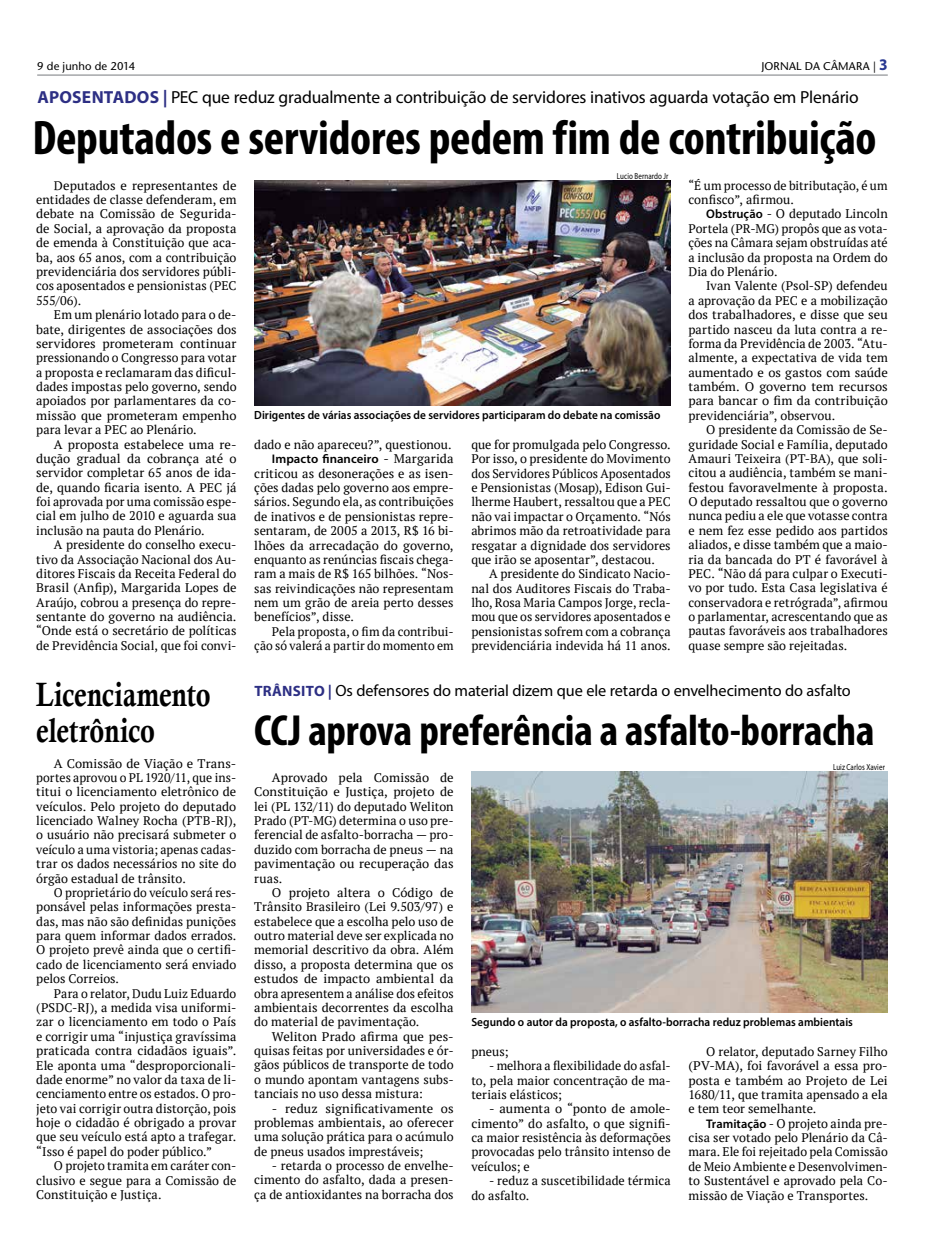
<style>
.page{position:relative;width:925px;height:1258px;background:#fff}
.page>*{position:absolute;margin:0;border:0;box-sizing:border-box;transform-origin:0 0}
.t1{font:700 condensed 48.75px "Myriad Pro";letter-spacing:-.005em;color:#000}
.t2{font:700 condensed 43.75px "Myriad Pro";letter-spacing:-.005em;color:#000}
.t3{font:33.75px/36.2px "Calis MT Bol";letter-spacing:-.005em;color:#000;scale:.8 1}
.t4{font:17.5px "Myriad Pro";letter-spacing:-.01em;color:#000}
.t5{font:16.25px "Myriad Pro";letter-spacing:-.01em;color:#000}
.t6{font:12.5px/14.4px "PT Serif";color:#000;text-align:justify}
.t7{font:600 12.5px "Myriad Pro";color:#000}
.t8{font:600 11.88px "Myriad Pro";letter-spacing:.005em;color:#000;scale:.95 1}
.t9{font:500 11.25px "Stone Sans Std";letter-spacing:.01em;color:#000}
.t10{font:8.75px "Myriad Pro";letter-spacing:.015em;color:#000;scale:.8 1}
.s1{font-family:"Myriad Pro";font-weight:700;font-size:16.25px;color:#283891}
.s2{font-weight:700;color:#2d2f84}
.s3{font-family:"PT Serif";font-weight:400}
.s4{font-family:"Myriad Pro";font-weight:600}
.s5{font-weight:700;font-size:15px;color:#2d2f84}
</style>
<div class="page">
<hr style="left:37px;top:74px;width:851px;height:2px;background:#939598">
<img style="left:254px;top:180px;width:417px;height:225px">
<img style="left:471px;top:772px;width:417px;height:240px">
<p class="t9" style="left:37px;top:60px;width:100px">9 de junho de 2014</p>
<p class="t9" style="left:761px;top:60px;width:128px">JORNAL DA CÂMARA | <span class="s1">3</span></p>
<h3 class="t4" style="left:37px;top:86px;width:823px"><span class="s2">APOSENTADOS |</span> PEC que reduz gradualmente a contribuição de servidores inativos aguarda votação em Plenário</h3>
<h1 class="t1" style="left:32px;top:107px;width:845px">Deputados e servidores pedem fim de contribuição</h1>
<p class="t6" style="left:36px;top:178px;width:202px;text-indent:18px">Deputados e representantes de entidades de classe defenderam, em debate na Comissão de Segurida&shy;de Social, a aprovação da proposta de emenda à Constituição que aca&shy;ba, aos 65 anos, com a contribuição previdenciária dos servidores públi&shy;cos aposentados e pensionistas (PEC 555/06).</p>
<p class="t6" style="left:36px;top:307px;width:202px;text-indent:18px">Em um plenário lotado para o de&shy;bate, dirigentes de associações dos servidores prometeram continuar pressionando o Congresso para votar a proposta e reclamaram das dificul&shy;dades impostas pelo governo, sendo apoiados por parlamentares da co&shy;missão que prometeram empenho para levar a PEC ao Plenário.</p>
<p class="t6" style="left:36px;top:437px;width:202px;text-indent:18px">A proposta estabelece uma re&shy;dução gradual da cobrança até o servidor completar 65 anos de ida&shy;de, quando ficaria isento. A PEC já foi aprovada por uma comissão espe&shy;cial em julho de 2010 e aguarda sua inclusão na pauta do Plenário.</p>
<p class="t6" style="left:36px;top:537px;width:202px;text-indent:18px">A presidente do conselho execu&shy;tivo da Associação Nacional dos Au&shy;ditores Fiscais da Receita Federal do Brasil (Anfip), Margarida Lopes de Araújo, cobrou a presença do repre&shy;sentante do governo na audiência. “Onde está o secretário de políticas de Previdência Social, que foi convi-</p>
<h3 class="t3" style="left:36px;top:676px;width:219px">Licenciamento eletrônico</h3>
<p class="t6" style="left:36px;top:756px;width:202px;text-indent:18px">A Comissão de Viação e Trans&shy;portes aprovou o PL 1920/11, que ins&shy;titui o licenciamento eletrônico de veículos. Pelo projeto do deputado licenciado Walney Rocha (PTB-RJ), o usuário não precisará submeter o veículo a uma vistoria; apenas cadas&shy;trar os dados necessários no site do órgão estadual de trânsito.</p>
<p class="t6" style="left:36px;top:885px;width:202px;text-indent:18px">O proprietário do veículo será res&shy;ponsável pelas informações presta&shy;das, mas não são definidas punições para quem informar dados errados.<br>O projeto prevê ainda que o certifi&shy;cado de licenciamento será enviado pelos Correios.</p>
<p class="t6" style="left:36px;top:986px;width:202px;text-indent:18px">Para o relator, Dudu Luiz Eduardo (PSDC-RJ), a medida visa uniformi&shy;zar o licenciamento em todo o País e corrigir uma “injustiça gravíssima praticada contra cidadãos iguais”.<br>Ele aponta uma “desproporcionali&shy;dade enorme” no valor da taxa de li&shy;cenciamento entre os estados. O pro&shy;jeto vai corrigir outra distorção, pois hoje o cidadão é obrigado a provar que seu veículo está apto a trafegar. “Isso é papel do poder público.”</p>
<p class="t6" style="left:36px;top:1158px;width:202px;text-indent:18px">O projeto tramita em caráter con&shy;clusivo e segue para a Comissão de Constituição e Justiça.</p>
<p class="t10" style="left:617px;top:170px;width:66px">Lucio Bernardo Jr</p>
<p class="t8" style="left:254px;top:407px;width:429px">Dirigentes de várias associações de servidores participaram do debate na comissão</p>
<p class="t6" style="left:254px;top:437px;width:199px">dado e não apareceu?”, questionou.</p>
<p class="t7" style="left:272px;top:451px;width:183px">Impacto financeiro <span class="s3">- Margarida</span></p>
<p class="t6" style="left:254px;top:466px;width:201px">criticou as desonerações e as isen&shy;ções dadas pelo governo aos empre&shy;sários. Segundo ela, as contribuições de inativos e de pensionistas repre&shy;sentaram, de 2005 a 2013, R$ 16 bi&shy;lhões da arrecadação do governo, enquanto as renúncias fiscais chega&shy;ram a mais de R$ 165 bilhões. “Nos&shy;sas reivindicações não representam nem um grão de areia perto desses benefícios”, disse.</p>
<p class="t6" style="left:254px;top:624px;width:201px;text-align:right">Pela proposta, o fim da contribui&shy;ção só valerá a partir do momento em</p>
<p class="t6" style="left:471px;top:437px;width:201px">que for promulgada pelo Congresso.<br>Por isso, o presidente do Movimento dos Servidores Públicos Aposentados e Pensionistas (Mosap), Edison Gui&shy;lherme Haubert, ressaltou que a PEC não vai impactar o Orçamento. “Nós abrimos mão da retroatividade para resgatar a dignidade dos servidores que irão se aposentar”, destacou.</p>
<p class="t6" style="left:471px;top:566px;width:201px;text-indent:18px">A presidente do Sindicato Nacio&shy;nal dos Auditores Fiscais do Traba&shy;lho, Rosa Maria Campos Jorge, recla&shy;mou que os servidores aposentados e pensionistas sofrem com a cobrança previdenciária indevida há 11 anos.</p>
<p class="t6" style="left:688px;top:178px;width:201px">“É um processo de bitributação, é um confisco”, afirmou.</p>
<p class="t6" style="left:688px;top:207px;width:201px;text-indent:18px"><span class="s4">Obstrução</span> - O deputado Lincoln Portela (PR-MG) propôs que as vota&shy;ções na Câmara sejam obstruídas até a inclusão da proposta na Ordem do Dia do Plenário.</p>
<p class="t6" style="left:688px;top:279px;width:201px;text-indent:18px">Ivan Valente (Psol-SP) defendeu a aprovação da PEC e a mobilização dos trabalhadores, e disse que seu partido nasceu da luta contra a re&shy;forma da Previdência de 2003. “Atu&shy;almente, a expectativa de vida tem aumentado e os gastos com saúde também. O governo tem recursos para bancar o fim da contribuição previdenciária”, observou.</p>
<p class="t6" style="left:688px;top:422px;width:201px;text-indent:18px">O presidente da Comissão de Se&shy;guridade Social e Família, deputado Amauri Teixeira (PT-BA), que soli&shy;citou a audiência, também se mani&shy;festou favoravelmente à proposta.<br>O deputado ressaltou que o governo nunca pediu a ele que votasse contra e nem fez esse pedido aos partidos aliados, e disse também que a maio&shy;ria da bancada do PT é favorável à PEC. “Não dá para culpar o Executi&shy;vo por tudo. Esta Casa legislativa é conservadora e retrógrada”, afirmou o parlamentar, acrescentando que as pautas favoráveis aos trabalhadores quase sempre são rejeitadas.</p>
<h3 class="t5" style="left:254px;top:680px;width:598px"><span class="s5">TRÂNSITO |</span> Os defensores do material dizem que ele retarda o envelhecimento do asfalto</h3>
<h2 class="t2" style="left:254px;top:703px;width:622px">CCJ aprova preferência a asfalto-borracha</h2>
<p class="t6" style="left:254px;top:770px;width:201px;text-indent:18px">Aprovado pela Comissão de Constituição e Justiça, projeto de lei (PL 132/11) do deputado Weliton Prado (PT-MG) determina o uso pre&shy;ferencial de asfalto-borracha — pro&shy;duzido com borracha de pneus — na pavimentação ou recuperação das ruas.</p>
<p class="t6" style="left:254px;top:885px;width:201px;text-indent:18px">O projeto altera o Código de Trânsito Brasileiro (Lei 9.503/97) e estabelece que a escolha pelo uso de outro material deve ser explicada no memorial descritivo da obra. Além disso, a proposta determina que os estudos de impacto ambiental da obra apresentem a análise dos efeitos ambientais decorrentes da escolha do material de pavimentação.</p>
<p class="t6" style="left:254px;top:1029px;width:201px;text-indent:18px">Weliton Prado afirma que pes&shy;quisas feitas por universidades e ór&shy;gãos públicos de transporte de todo o mundo apontam vantagens subs&shy;tanciais no uso dessa mistura:</p>
<p class="t6" style="left:254px;top:1101px;width:201px;text-indent:18px">- reduz significativamente os problemas ambientais, ao oferecer uma solução prática para o acúmulo de pneus usados imprestáveis;</p>
<p class="t6" style="left:254px;top:1158px;width:201px;text-indent:18px">- retarda o processo de envelhe&shy;cimento do asfalto, dada a presen&shy;ça de antioxidantes na borracha dos</p>
<p class="t10" style="left:833px;top:761px;width:66px">Luiz Carlos Xavier</p>
<p class="t8" style="left:471px;top:1015px;width:403px">Segundo o autor da proposta, o asfalto-borracha reduz problemas ambientais</p>
<p class="t6" style="left:471px;top:1044px;width:39px">pneus;</p>
<p class="t6" style="left:471px;top:1058px;width:201px;text-indent:18px">- melhora a flexibilidade do asfal&shy;to, pela maior concentração de ma&shy;teriais elásticos;</p>
<p class="t6" style="left:471px;top:1101px;width:201px;text-indent:18px">- aumenta o “ponto de amole&shy;cimento” do asfalto, o que signifi&shy;ca maior resistência às deformações provocadas pelo trânsito intenso de veículos; e</p>
<p class="t6" style="left:471px;top:1173px;width:201px;text-indent:18px">- reduz a suscetibilidade térmica do asfalto.</p>
<p class="t6" style="left:688px;top:1044px;width:201px;text-indent:18px">O relator, deputado Sarney Filho (PV-MA), foi favorável a essa pro&shy;posta e também ao Projeto de Lei 1680/11, que tramita apensado a ela e tem teor semelhante.</p>
<p class="t6" style="left:688px;top:1116px;width:201px;text-indent:18px"><span class="s4">Tramitação</span> - O projeto ainda pre&shy;cisa ser votado pelo Plenário da Câ&shy;mara. Ele foi rejeitado pela Comissão de Meio Ambiente e Desenvolvimen&shy;to Sustentável e aprovado pela Co&shy;missão de Viação e Transportes.</p>
</div>
